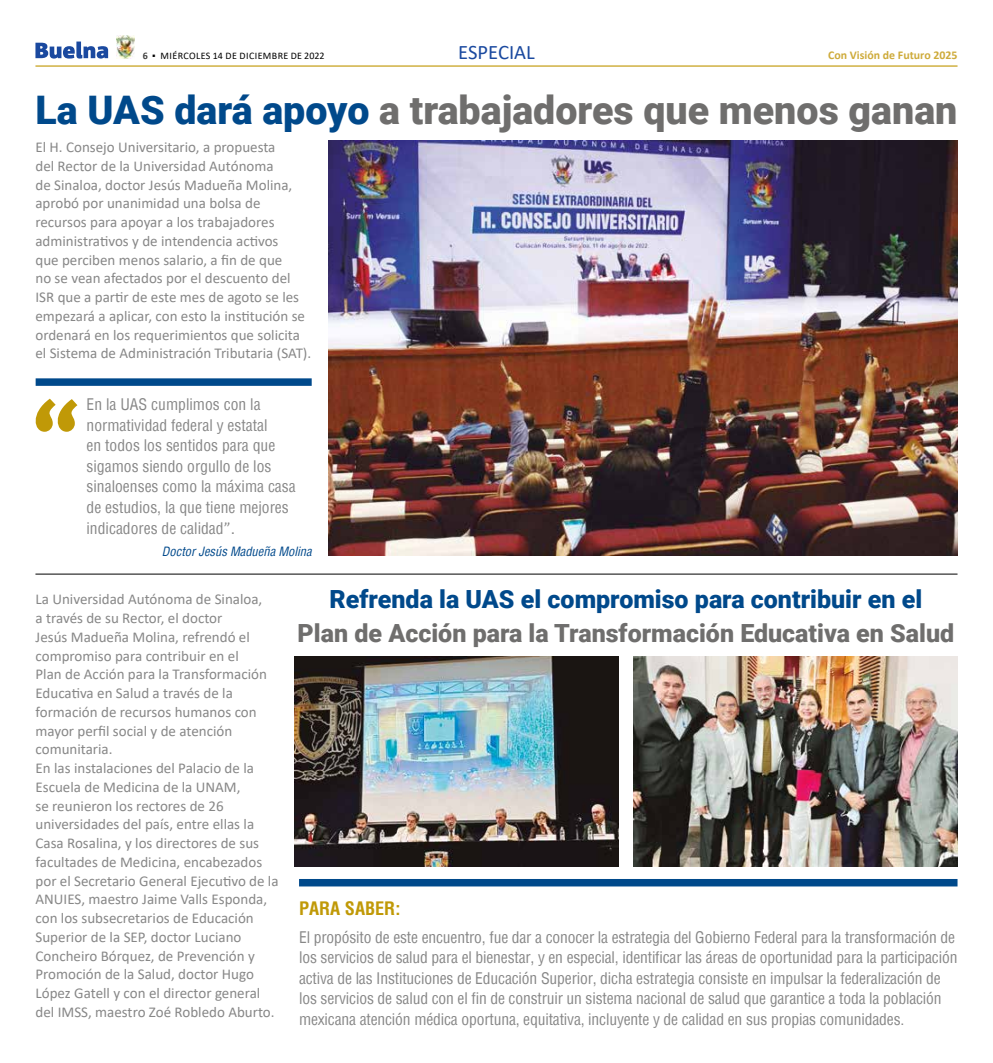
<style>
.page{position:relative;width:993px;height:1063px;background:#fff}
.page>*{position:absolute;margin:0;border:0;box-sizing:border-box;transform-origin:0 0}
.t1{font:900 39.38px "Roboto";color:#6f6e6d}
.t2{font:900 25px "Roboto";color:#6f6e6d}
.t3{font:900 25px "Roboto";color:#00498b}
.t4{font:20.62px "Calibri";color:#1a499f}
.t5{font:700 condensed 18.12px "Helvetica";color:#c09907}
.t6{font:condensed 17.5px "Helvetica";color:#878787}
.t7{font:condensed 15.62px/20.6px "Helvetica";letter-spacing:-.01em;color:#878787}
.t8{font:300 15.62px "Corpid";color:#878787}
.t9{font:15px/18.8px "Calibri";color:#878787}
.t10{font:italic condensed 12.5px "Helvetica";color:#00498b}
.t11{font:700 11.88px "Calibri";color:#ceab3b}
.t12{font:10px "Calibri";letter-spacing:.04em;color:#000}
.s1{font-weight:700;color:#3c3c3b}
.s2{color:#00498b}
</style>
<div class="page">
<hr style="left:35px;top:65px;width:922px;height:2px;background:#c7a11d">
<svg style="left:35px;top:42px;width:73px;height:17px"></svg>
<img style="left:117px;top:35px;width:18px;height:24px">
<img style="left:328px;top:141px;width:629px;height:415px">
<svg style="left:35px;top:399px;width:42px;height:33px"></svg>
<div style="left:36px;top:378px;width:275px;height:8px;background:#00498b"></div>
<hr style="left:35px;top:574px;width:922px;height:1px;background:#000">
<div style="left:299px;top:879px;width:658px;height:7px;background:#00498b"></div>
<img style="left:633px;top:657px;width:324px;height:210px">
<img style="left:294px;top:657px;width:323px;height:210px">
<p class="t12" style="left:143px;top:48px;width:183px"><span class="s1">6</span> ▪ MIÉRCOLES 14 DE DICIEMBRE DE 2022</p>
<h3 class="t4" style="left:458px;top:37px;width:78px">ESPECIAL</h3>
<p class="t11" style="left:827px;top:46px;width:131px">Con Visión de Futuro 2025</p>
<h1 class="t1" style="left:35px;top:83px;width:923px"><span class="s2">La UAS dará apoyo</span> a trabajadores que menos ganan</h1>
<p class="t9" style="left:35px;top:137px;width:277px">El H. Consejo Universitario, a propuesta<br>del Rector de la Universidad Autónoma<br>de Sinaloa, doctor Jesús Madueña Molina, aprobó por unanimidad una bolsa de recursos para apoyar a los trabajadores administrativos y de intendencia activos<br>que perciben menos salario, a fin de que<br>no se vean afectados por el descuento del ISR que a partir de este mes de agoto se les empezará a aplicar, con esto la institución se ordenará en los requerimientos que solicita el Sistema de Administración Tributaria (SAT).</p>
<p class="t7" style="left:86px;top:394px;width:211px">En la UAS cumplimos con la normatividad federal y estatal<br>en todos los sentidos para que sigamos siendo orgullo de los sinaloenses como la máxima casa de estudios, la que tiene mejores indicadores de calidad</p>
<p class="t8" style="left:224px;top:510px;width:9px">„</p>
<p class="t6" style="left:231px;top:516px;width:6px">.</p>
<p class="t10" style="left:162px;top:543px;width:151px">Doctor Jesús Madueña Molina</p>
<p class="t9" style="left:36px;top:590px;width:244px">La Universidad Autónoma de Sinaloa,<br>a través de su Rector, el doctor<br>Jesús Madueña Molina, refrendó el compromiso para contribuir en el<br>Plan de Acción para la Transformación Educativa en Salud a través de la formación de recursos humanos con mayor perfil social y de atención comunitaria.<br>En las instalaciones del Palacio de la Escuela de Medicina de la UNAM,<br>se reunieron los rectores de 26 universidades del país, entre ellas la Casa Rosalina, y los directores de sus facultades de Medicina, encabezados por el Secretario General Ejecutivo de la ANUIES, maestro Jaime Valls Esponda, con los subsecretarios de Educación Superior de la SEP, doctor Luciano Concheiro Bórquez, de Prevención y Promoción de la Salud, doctor Hugo López Gatell y con el director general del IMSS, maestro Zoé Robledo Aburto.</p>
<h2 class="t3" style="left:329px;top:582px;width:594px">Refrenda la UAS el compromiso para contribuir en el</h2>
<h2 class="t2" style="left:297px;top:616px;width:658px">Plan de Acción para la Transformación Educativa en Salud</h2>
<p class="t5" style="left:299px;top:896px;width:103px">PARA SABER:</p>
<p class="t7" style="left:299px;top:926px;width:659px">El propósito de este encuentro, fue dar a conocer la estrategia del Gobierno Federal para la transformación de los servicios de salud para el bienestar, y en especial, identificar las áreas de oportunidad para la participación activa de las Instituciones de Educación Superior, dicha estrategia consiste en impulsar la federalización de los servicios de salud con el fin de construir un sistema nacional de salud que garantice a toda la población mexicana atención médica oportuna, equitativa, incluyente y de calidad en sus propias comunidades.</p>
</div>
